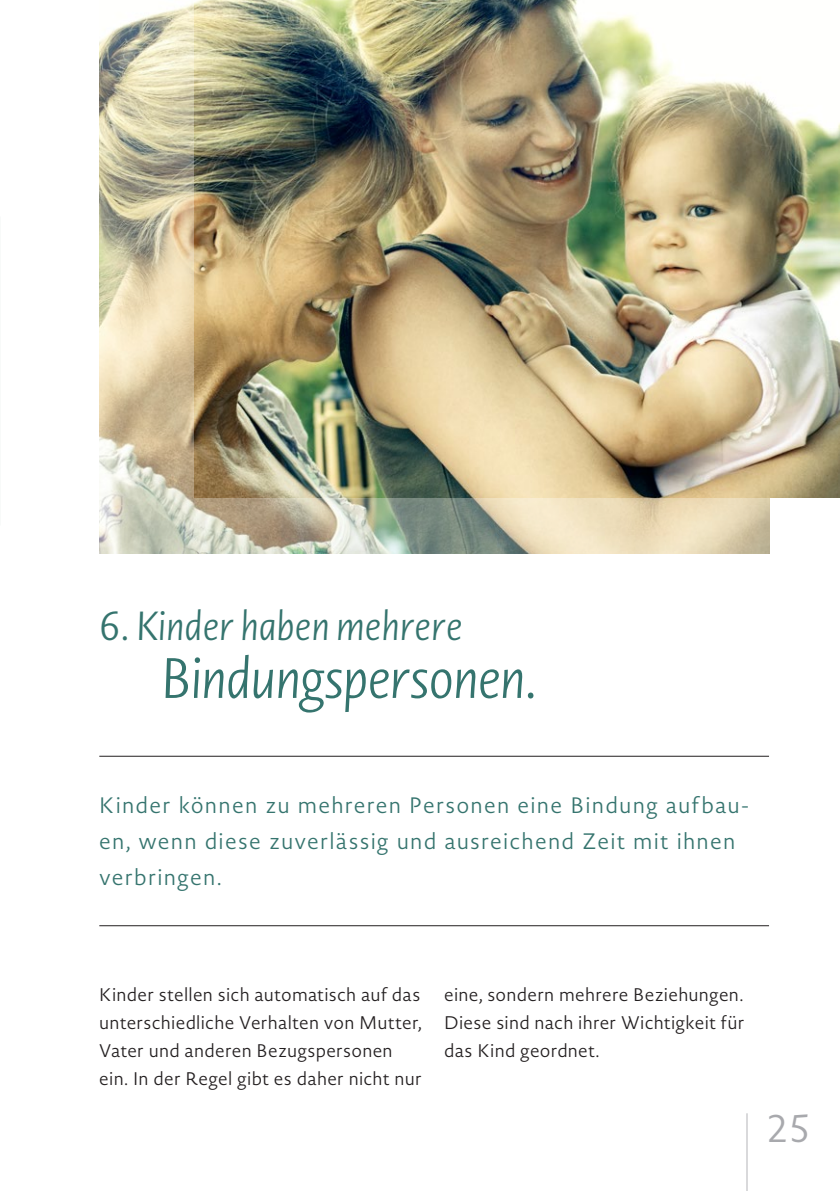
<style>
.page{position:relative;width:840px;height:1191px;background:#fff}
.page>*{position:absolute;margin:0;border:0;box-sizing:border-box;transform-origin:0 0}
.t1{font:italic 300 56px "Novel Sans Pro";letter-spacing:-.03em;color:#35746e}
.t2{font:italic 300 40px "Novel Sans Pro";letter-spacing:-.015em;color:#35746e}
.t3{font:300 38px "Novel Sans Pro";color:#a8a9ad}
.t4{font:300 22px/36px "Novel Sans Pro";letter-spacing:.05em;color:#35746e}
.t5{font:300 18px/28px "Novel Sans Pro";letter-spacing:.01em;color:#231f20}
</style>
<div class="page">
<hr style="left:99px;top:755px;width:669px;height:1px;background:#231f20">
<hr style="left:99px;top:925px;width:669px;height:1px;background:#231f20">
<img style="left:99px;top:3px;width:669px;height:550px">
<img style="left:194px;top:0;width:645px;height:497px">
<hr style="left:746px;top:1113px;width:1px;height:78px;background:#b4b5b8">
<h2 class="t2" style="left:99px;top:598px;width:365px">6. Kinder haben mehrere</h2>
<h1 class="t1" style="left:160px;top:640px;width:378px">Bindungspersonen.</h1>
<p class="t4" style="left:99px;top:787px;width:650px">Kinder können zu mehreren Personen eine Bindung aufbau-</p>
<p class="t4" style="left:99px;top:823px;width:637px">en, wenn diese zuverlässig und ausreichend Zeit mit ihnen verbringen.</p>
<p class="t5" style="left:99px;top:980px;width:324px">Kinder stellen sich automatisch auf das unterschiedliche Verhalten von Mutter, Vater und anderen Bezugspersonen ein. In der Regel gibt es daher nicht nur</p>
<p class="t5" style="left:444px;top:980px;width:301px;text-align:justify">eine, sondern mehrere Beziehungen.<br>Diese sind nach ihrer Wichtigkeit für das Kind geordnet.</p>
<h3 class="t3" style="left:765px;top:1101px;width:46px">25</h3>
</div>
